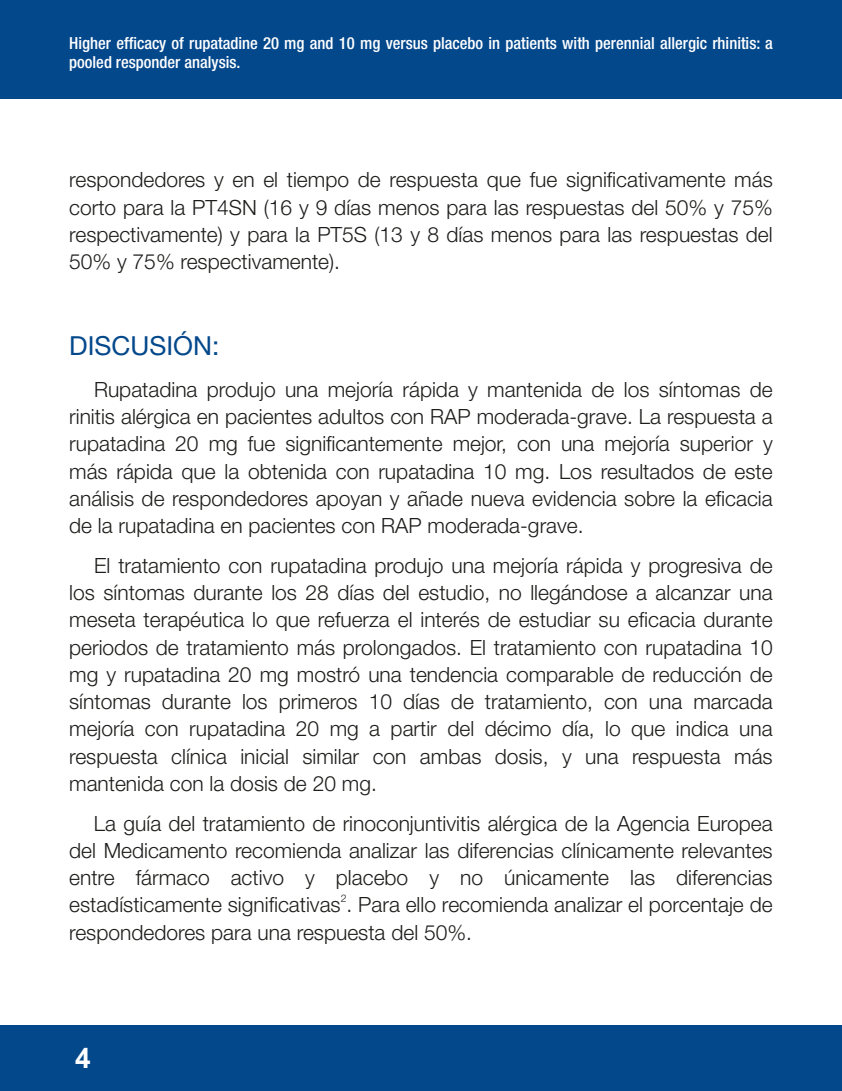
<style>
.page{position:relative;width:842px;height:1091px;background:#fff}
.page>*{position:absolute;margin:0;border:0;box-sizing:border-box;transform-origin:0 0}
.t1{font:700 28px "Arial";color:#fff}
.t2{font:26.25px "Helvetica Neue LT Std";color:#04488c}
.t3{font:300 21px/27.3px "Helvetica Neue LT Std";color:#1d1d1b;text-align:justify}
.t4{font:500 condensed 16.62px/19.4px "Helvetica Neue LT Std";color:#fff}
.t5{font:300 10.5px "Helvetica Neue LT Std";color:#1d1d1b}
</style>
<div class="page">
<div style="left:0;top:0;width:842px;height:99px;background:#04488c"></div>
<div style="left:0;top:1024px;width:842px;height:66px;background:#04488c"></div>
<p class="t4" style="left:69px;top:36px;width:705px">Higher efficacy of rupatadine 20 mg and 10 mg versus placebo in patients with perennial allergic rhinitis: a pooled responder analysis.</p>
<p class="t3" style="left:69px;top:169px;width:705px">respondedores y en el tiempo de respuesta que fue significativamente más corto para la PT4SN (16 y 9 días menos para las respuestas del 50% y 75% respectivamente) y para la PT5S (13 y 8 días menos para las respuestas del 50% y 75% respectivamente).</p>
<p class="t2" style="left:69px;top:336px;width:152px">DISCUSIÓN:</p>
<p class="t3" style="left:69px;top:378px;width:705px;text-indent:25px">Rupatadina produjo una mejoría rápida y mantenida de los síntomas de rinitis alérgica en pacientes adultos con RAP moderada-grave. La respuesta a rupatadina 20 mg fue significantemente mejor, con una mejoría superior y más rápida que la obtenida con rupatadina 10 mg. Los resultados de este análisis de respondedores apoyan y añade nueva evidencia sobre la eficacia de la rupatadina en pacientes con RAP moderada-grave.</p>
<p class="t3" style="left:69px;top:554px;width:705px;text-indent:25px">El tratamiento con rupatadina produjo una mejoría rápida y progresiva de los síntomas durante los 28 días del estudio, no llegándose a alcanzar una meseta terapéutica lo que refuerza el interés de estudiar su eficacia durante periodos de tratamiento más prolongados. El tratamiento con rupatadina 10 mg y rupatadina 20 mg mostró una tendencia comparable de reducción de síntomas durante los primeros 10 días de tratamiento, con una marcada mejoría con rupatadina 20 mg a partir del décimo día, lo que indica una respuesta clínica inicial similar con ambas dosis, y una respuesta más mantenida con la dosis de 20 mg.</p>
<p class="t3" style="left:69px;top:812px;width:705px;text-indent:25px">La guía del tratamiento de rinoconjuntivitis alérgica de la Agencia Europea del Medicamento recomienda analizar las diferencias clínicamente relevantes entre fármaco activo y placebo y no únicamente las diferencias</p>
<p class="t5" style="left:341px;top:894px;width:7px">2</p>
<p class="t3" style="left:69px;top:894px;width:705px">estadísticamente significativas . Para ello recomienda analizar el porcentaje de respondedores para una respuesta del 50%.</p>
<h1 class="t1" style="left:75px;top:1047px;width:17px">4</h1>
</div>
